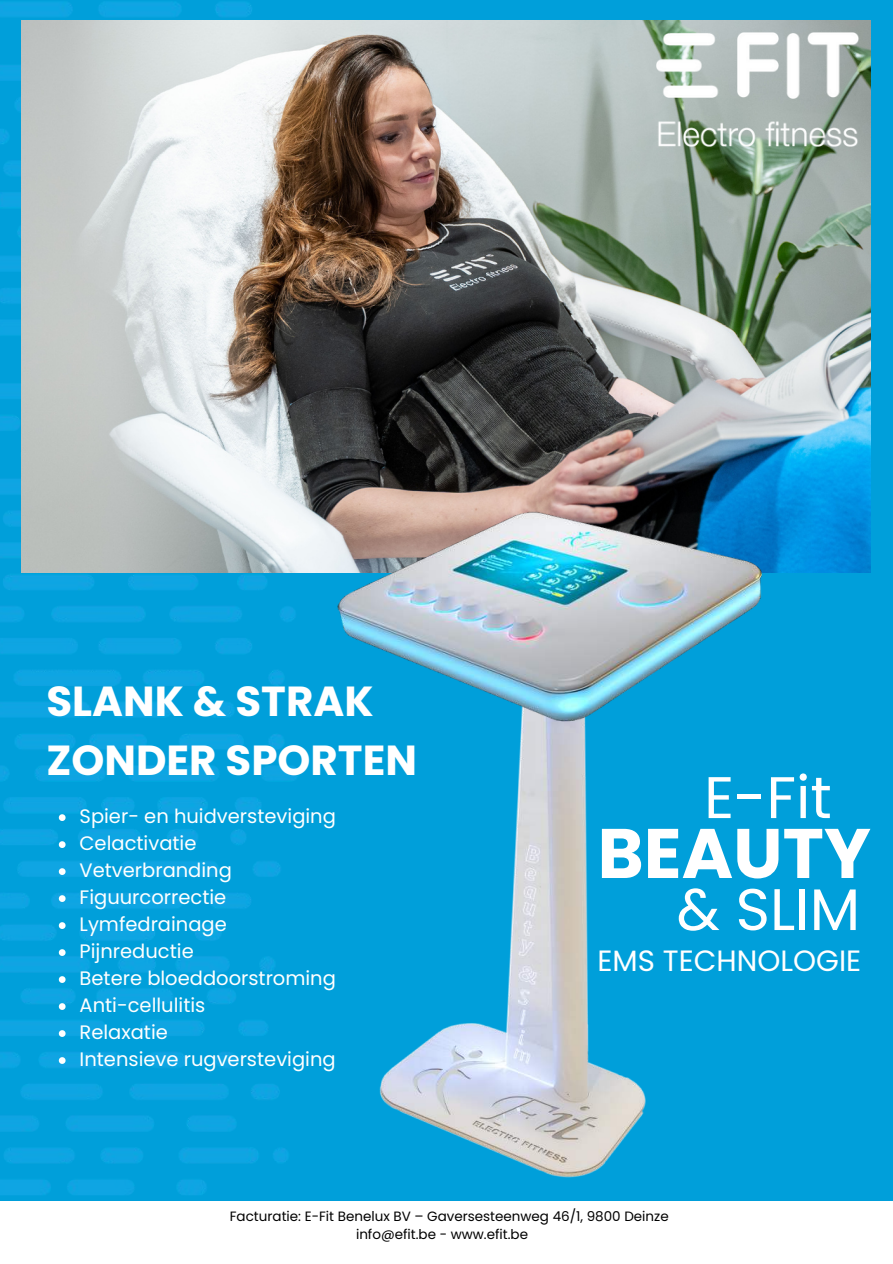
<style>
.page{position:relative;width:893px;height:1264px;background:#fff}
.page>*{position:absolute;margin:0;border:0;box-sizing:border-box;transform-origin:0 0}
.t1{font:700 70.05px "Poppins";color:#fff}
.t2{font:58.65px "Poppins";color:#fff}
.t3{font:700 42px/58.5px "Poppins";color:#fff}
.t4{font:29.4px "Poppins";color:#fff}
.t5{font:19.5px/27px "Poppins";color:#fff}
.t6{font:13.5px/18px "Poppins";color:#000}
</style>
<div class="page">
<div style="left:0;top:0;width:892px;height:1200px;background:#009fda"></div>
<img style="left:0;top:2px;width:317px;height:1199px">
<img style="left:22px;top:20px;width:848px;height:552px">
<img style="left:656px;top:33px;width:205px;height:113px">
<img style="left:375px;top:480px;width:281px;height:698px">
<svg style="left:59px;top:814px;width:7px;height:7px"></svg>
<svg style="left:59px;top:841px;width:7px;height:7px"></svg>
<svg style="left:59px;top:868px;width:7px;height:7px"></svg>
<svg style="left:59px;top:895px;width:7px;height:7px"></svg>
<svg style="left:59px;top:922px;width:7px;height:7px"></svg>
<svg style="left:59px;top:949px;width:7px;height:6px"></svg>
<svg style="left:59px;top:976px;width:7px;height:6px"></svg>
<svg style="left:59px;top:1003px;width:7px;height:6px"></svg>
<svg style="left:59px;top:1030px;width:7px;height:6px"></svg>
<svg style="left:59px;top:1057px;width:7px;height:6px"></svg>
<img style="left:332px;top:506px;width:437px;height:218px">
<h3 class="t3" style="left:46px;top:672px;width:372px">SLANK &amp; STRAK<br>ZONDER SPORTEN</h3>
<p class="t5" style="left:80px;top:803px;width:258px">Spier- en huidversteviging<br>Celactivatie<br>Vetverbranding<br>Figuurcorrectie<br>Lymfedrainage<br>Pijnreductie<br>Betere bloeddoorstroming<br>Anti-cellulitis<br>Relaxatie<br>Intensieve rugversteviging</p>
<h2 class="t2" style="left:704px;top:763px;width:129px">E-Fit</h2>
<h1 class="t1" style="left:597px;top:812px;width:275px">BEAUTY</h1>
<h2 class="t2" style="left:676px;top:875px;width:185px">&amp; SLIM</h2>
<h3 class="t4" style="left:597px;top:943px;width:265px">EMS TECHNOLOGIE</h3>
<p class="t6" style="left:356px;top:1206px;width:314px;text-indent:-126px">Facturatie: E-Fit Benelux BV – Gaversesteenweg 46/1, 9800 Deinze info@efit.be - www.efit.be</p>
</div>
